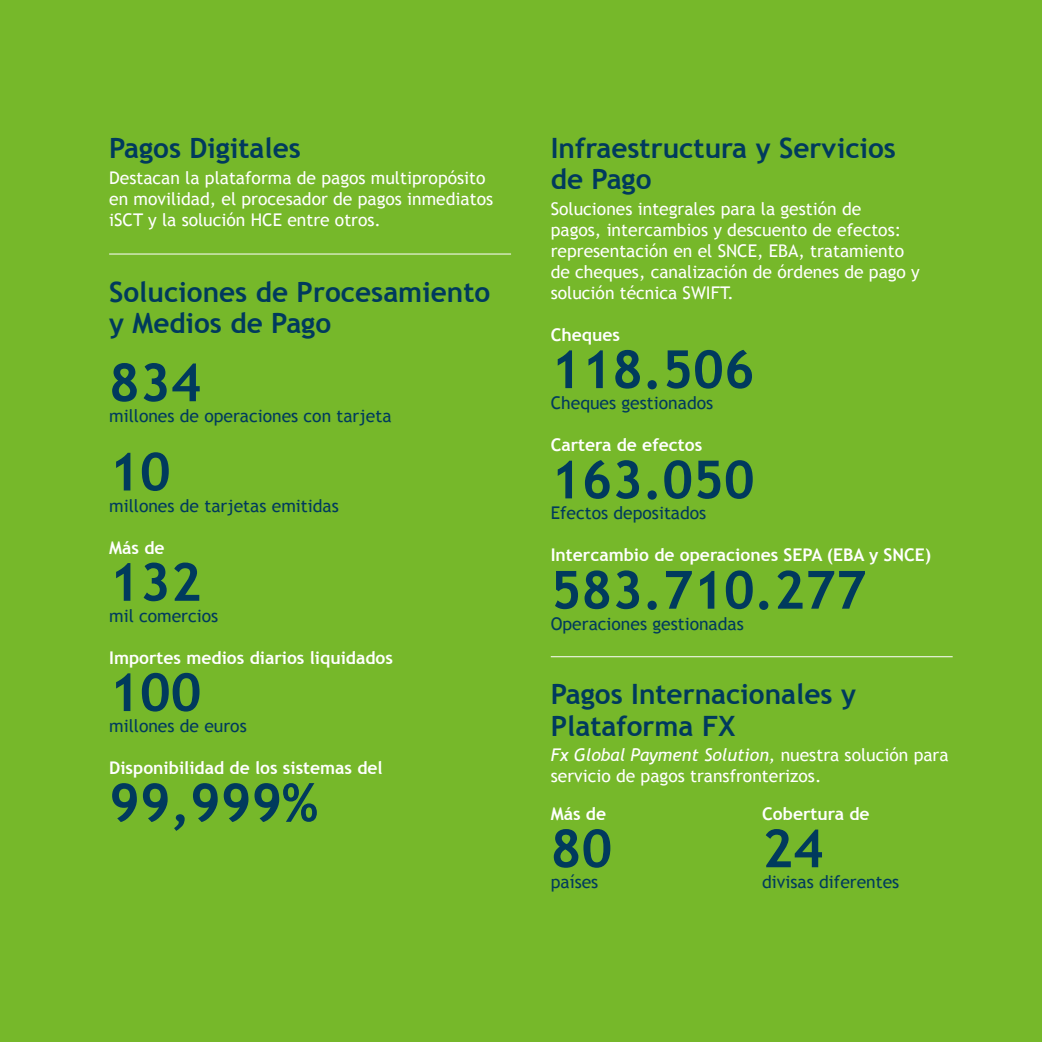
<style>
.page{position:relative;width:1042px;height:1042px;background:#76b82a}
.page>*{position:absolute;margin:0;border:0;box-sizing:border-box;transform-origin:0 0}
.t1{font:700 52.5px "Trebuchet MS";color:#003a5d}
.t2{font:700 28px/31.5px "Trebuchet MS";color:#003a5d}
.t3{font:17.5px/21px "Trebuchet MS";color:#fff}
.t4{font:17.5px "Trebuchet MS";color:#003a5d}
.t5{font:700 17.5px "Trebuchet MS";color:#fff}
.s1{font-style:italic}
</style>
<div class="page">
<hr style="left:109px;top:254px;width:402px;height:1px;background:#fff">
<hr style="left:551px;top:656px;width:401px;height:1px;background:#fff">
<h2 class="t2" style="left:109px;top:133px;width:193px">Pagos Digitales</h2>
<p class="t3" style="left:109px;top:167px;width:385px">Destacan la plataforma de pagos multipropósito en movilidad, el procesador de pagos inmediatos iSCT y la solución HCE entre otros.</p>
<h2 class="t2" style="left:109px;top:276px;width:383px">Soluciones de Procesamiento y Medios de Pago</h2>
<h1 class="t1" style="left:109px;top:350px;width:94px">834</h1>
<p class="t4" style="left:109px;top:406px;width:284px">millones de operaciones con tarjeta</p>
<h1 class="t1" style="left:109px;top:439px;width:63px">10</h1>
<p class="t4" style="left:109px;top:495px;width:231px">millones de tarjetas emitidas</p>
<p class="t5" style="left:109px;top:536px;width:57px">Más de</p>
<h1 class="t1" style="left:109px;top:549px;width:94px">132</h1>
<p class="t4" style="left:109px;top:605px;width:111px">mil comercios</p>
<p class="t5" style="left:109px;top:646px;width:285px">Importes medios diarios liquidados</p>
<h1 class="t1" style="left:109px;top:659px;width:94px">100</h1>
<p class="t4" style="left:109px;top:715px;width:139px">millones de euros</p>
<p class="t5" style="left:109px;top:757px;width:275px">Disponibilidad de los sistemas del</p>
<h1 class="t1" style="left:109px;top:770px;width:211px">99,999%</h1>
<h2 class="t2" style="left:551px;top:132px;width:347px">Infraestructura y Servicios de Pago</h2>
<p class="t3" style="left:551px;top:198px;width:371px">Soluciones integrales para la gestión de<br>pagos, intercambios y descuento de efectos: representación en el SNCE, EBA, tratamiento de cheques, canalización de órdenes de pago y solución técnica SWIFT.</p>
<p class="t5" style="left:551px;top:324px;width:71px">Cheques</p>
<h1 class="t1" style="left:551px;top:337px;width:205px">118.506</h1>
<p class="t4" style="left:551px;top:393px;width:164px">Cheques gestionados</p>
<p class="t5" style="left:551px;top:434px;width:153px">Cartera de efectos</p>
<h1 class="t1" style="left:551px;top:447px;width:205px">163.050</h1>
<p class="t4" style="left:551px;top:503px;width:157px">Efectos depositados</p>
<p class="t5" style="left:551px;top:544px;width:382px">Intercambio de operaciones SEPA (EBA y SNCE)</p>
<h1 class="t1" style="left:551px;top:557px;width:317px">583.710.277</h1>
<p class="t4" style="left:551px;top:613px;width:195px">Operaciones gestionadas</p>
<h2 class="t2" style="left:551px;top:679px;width:307px">Pagos Internacionales y<br>Plataforma FX</h2>
<p class="t3" style="left:551px;top:745px;width:399px"><span class="s1">Fx Global Payment Solution,</span> nuestra solución para servicio de pagos transfronterizos.</p>
<p class="t5" style="left:551px;top:803px;width:57px">Más de</p>
<h1 class="t1" style="left:551px;top:816px;width:63px">80</h1>
<p class="t4" style="left:551px;top:872px;width:49px">países</p>
<p class="t5" style="left:762px;top:803px;width:109px">Cobertura de</p>
<h1 class="t1" style="left:762px;top:816px;width:63px">24</h1>
<p class="t4" style="left:762px;top:872px;width:139px">divisas diferentes</p>
</div>
